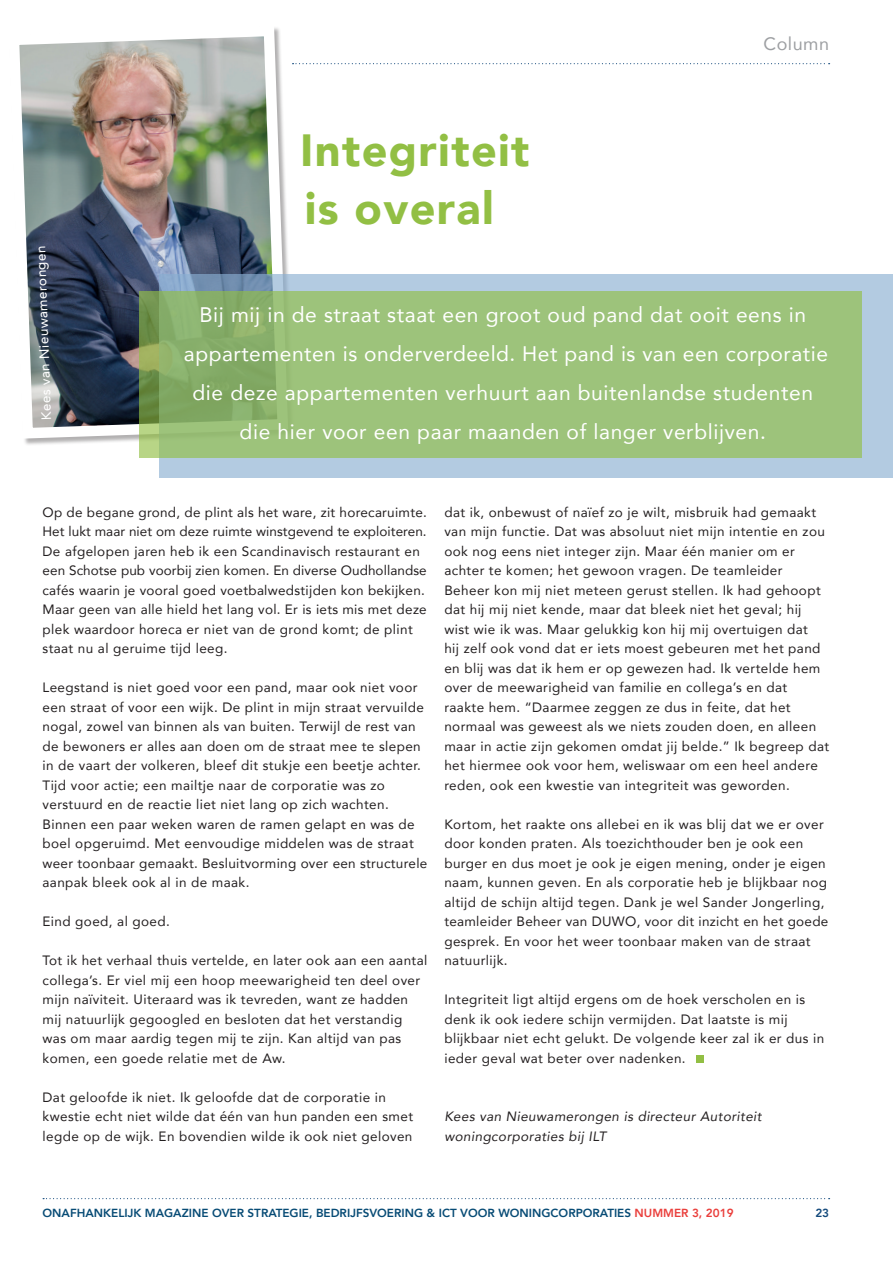
<style>
.page{position:relative;width:893px;height:1263px;background:#fff}
.page>*{position:absolute;margin:0;border:0;box-sizing:border-box;transform-origin:0 0}
.t1{font:900 45px "Avenir";letter-spacing:.03em;color:#92bf44}
.t2{font:21px/39px "Avenir";letter-spacing:.03em;color:#fff;text-align:center}
.t3{font:18px "Avenir";letter-spacing:.03em;color:#9d9fa2}
.t4{font:13.5px/19.5px "Avenir";letter-spacing:.03em;color:#231f20}
.t5{font:13.5px/19.5px "Avenir";letter-spacing:.005em;color:#231f20}
.t6{font:italic 13.5px "Avenir";letter-spacing:.03em;color:#231f20}
.t7{font:13.5px "Avenir LT";color:#fff}
.t8{font:800 11.7px "Avenir";color:#074b75}
.t9{font:800 11.7px "Avenir";color:#144a7c}
.s1{color:#ea3f3c}
</style>
<div class="page">
<svg style="left:43px;top:1198px;width:787px;height:1px"></svg>
<svg style="left:296px;top:63px;width:534px;height:1px"></svg>
<img style="left:19px;top:28px;width:275px;height:416px">
<svg style="left:159px;top:274px;width:734px;height:204px;fill:#b3cbe1"></svg>
<svg style="left:139px;top:292px;width:723px;height:166px;fill:#9dc37b"></svg>
<div style="left:696px;top:1055px;width:8px;height:8px;background:#92bf44"></div>
<p class="t7" style="left:39px;top:421px;width:176px;rotate:-92deg">Kees van Nieuwamerongen</p>
<p class="t1" style="left:300px;top:111px;width:231px">Integriteit</p>
<p class="t1" style="left:305px;top:170px;width:191px">is overal</p>
<p class="t3" style="left:763px;top:30px;width:67px">Column</p>
<p class="t2" style="left:199px;top:294px;width:608px">Bij mij in de straat staat een groot oud pand dat ooit eens in</p>
<p class="t2" style="left:184px;top:333px;width:645px">appartementen is onderverdeeld. Het pand is van een corporatie</p>
<p class="t2" style="left:192px;top:372px;width:622px">die deze appartementen verhuurt aan buitenlandse studenten die hier voor een paar maanden of langer verblijven.</p>
<p class="t4" style="left:43px;top:502px;width:386px">Op de begane grond, de plint als het ware, zit horecaruimte.</p>
<p class="t5" style="left:43px;top:521px;width:386px">Het lukt maar niet om deze ruimte winstgevend te exploiteren.</p>
<p class="t5" style="left:43px;top:541px;width:386px">De afgelopen jaren heb ik een Scandinavisch restaurant en een Schotse pub voorbij zien komen. En diverse Oudhollandse</p>
<p class="t4" style="left:43px;top:580px;width:384px">cafés waarin je vooral goed voetbalwedstijden kon bekijken.</p>
<p class="t4" style="left:43px;top:599px;width:386px">Maar geen van alle hield het lang vol. Er is iets mis met deze</p>
<p class="t4" style="left:43px;top:619px;width:372px">plek waardoor horeca er niet van de grond komt; de plint staat nu al geruime tijd leeg.</p>
<p class="t4" style="left:43px;top:677px;width:383px">Leegstand is niet goed voor een pand, maar ook niet voor een straat of voor een wijk. De plint in mijn straat vervuilde nogal, zowel van binnen als van buiten. Terwijl de rest van de bewoners er alles aan doen om de straat mee te slepen in de vaart der volkeren, bleef dit stukje een beetje achter.<br>Tijd voor actie; een mailtje naar de corporatie was zo</p>
<p class="t4" style="left:43px;top:794px;width:348px">verstuurd en de reactie liet niet lang op zich wachten.</p>
<p class="t4" style="left:43px;top:814px;width:386px">Binnen een paar weken waren de ramen gelapt en was de boel opgeruimd. Met eenvoudige middelen was de straat weer toonbaar gemaakt. Besluitvorming over een structurele</p>
<p class="t4" style="left:43px;top:872px;width:208px">aanpak bleek ook al in de maak.</p>
<p class="t4" style="left:43px;top:911px;width:129px">Eind goed, al goed.</p>
<p class="t4" style="left:43px;top:950px;width:386px">Tot ik het verhaal thuis vertelde, en later ook aan een aantal</p>
<p class="t4" style="left:43px;top:970px;width:379px">collega’s. Er viel mij een hoop meewarigheid ten deel over mijn naïviteit. Uiteraard was ik tevreden, want ze hadden mij natuurlijk gegoogled en besloten dat het verstandig was om maar aardig tegen mij te zijn. Kan altijd van pas komen, een goede relatie met de Aw.</p>
<p class="t4" style="left:43px;top:1087px;width:372px">Dat geloofde ik niet. Ik geloofde dat de corporatie in kwestie echt niet wilde dat één van hun panden een smet legde op de wijk. En bovendien wilde ik ook niet geloven</p>
<p class="t4" style="left:444px;top:502px;width:382px">dat ik, onbewust of naïef zo je wilt, misbruik had gemaakt van mijn functie. Dat was absoluut niet mijn intentie en zou ook nog eens niet integer zijn. Maar één manier om er</p>
<p class="t4" style="left:444px;top:560px;width:340px">achter te komen; het gewoon vragen. De teamleider</p>
<p class="t4" style="left:444px;top:580px;width:378px">Beheer kon mij niet meteen gerust stellen. Ik had gehoopt dat hij mij niet kende, maar dat bleek niet het geval; hij wist wie ik was. Maar gelukkig kon hij mij overtuigen dat hij zelf ook vond dat er iets moest gebeuren met het pand en blij was dat ik hem er op gewezen had. Ik vertelde hem over de meewarigheid van familie en collega’s en dat</p>
<p class="t4" style="left:444px;top:697px;width:386px">raakte hem. “Daarmee zeggen ze dus in feite, dat het normaal was geweest als we niets zouden doen, en alleen maar in actie zijn gekomen omdat jij belde.” Ik begreep dat het hiermee ook voor hem, weliswaar om een heel andere reden, ook een kwestie van integriteit was geworden.</p>
<p class="t4" style="left:444px;top:814px;width:384px">Kortom, het raakte ons allebei en ik was blij dat we er over door konden praten. Als toezichthouder ben je ook een burger en dus moet je ook je eigen mening, onder je eigen naam, kunnen geven. En als corporatie heb je blijkbaar nog altijd de schijn altijd tegen. Dank je wel Sander Jongerling,</p>
<p class="t4" style="left:444px;top:911px;width:386px">teamleider Beheer van DUWO, voor dit inzicht en het goede</p>
<p class="t4" style="left:444px;top:931px;width:368px">gesprek. En voor het weer toonbaar maken van de straat natuurlijk.</p>
<p class="t4" style="left:444px;top:989px;width:362px">Integriteit ligt altijd ergens om de hoek verscholen en is denk ik ook iedere schijn vermijden. Dat laatste is mij</p>
<p class="t4" style="left:444px;top:1028px;width:381px">blijkbaar niet echt gelukt. De volgende keer zal ik er dus in ieder geval wat beter over nadenken.</p>
<p class="t6" style="left:444px;top:1108px;width:319px">Kees van Nieuwamerongen is directeur Autoriteit</p>
<p class="t6" style="left:444px;top:1128px;width:163px">woningcorporaties bij ILT</p>
<p class="t8" style="left:43px;top:1204px;width:693px">ONAFHANKELIJK MAGAZINE OVER STRATEGIE, BEDRIJFSVOERING &amp; ICT VOOR WONINGCORPORATIES <span class="s1">NUMMER 3, 2019</span></p>
<p class="t9" style="left:815px;top:1204px;width:15px">23</p>
</div>
